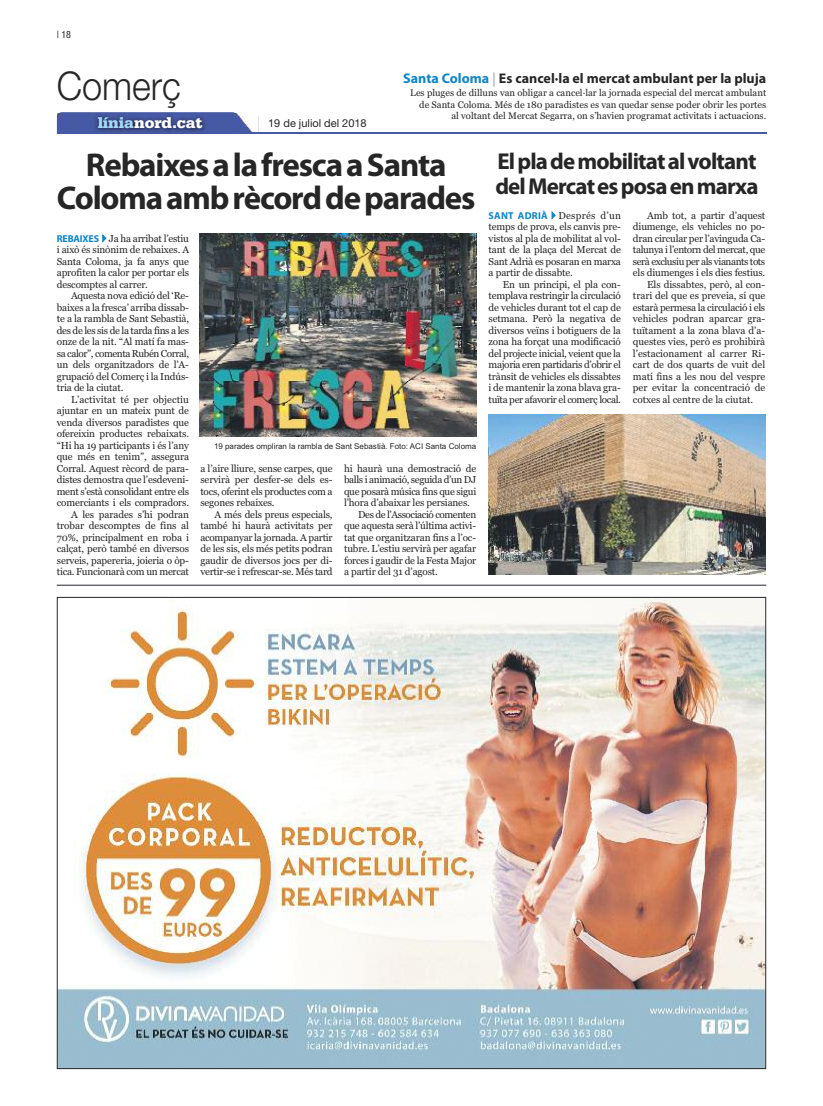
<style>
.page{position:relative;width:823px;height:1106px;background:#fff}
.page>*{position:absolute;margin:0;border:0;box-sizing:border-box;transform-origin:0 0}
.t1{font:300 39.6px "Helvetica Neue";color:#272627;scale:.91 1}
.t2{font:700 33px/33px "Myriad Pro";letter-spacing:-.035em;color:#272627;text-align:center}
.t3{font:700 23px/25px "Myriad Pro";letter-spacing:-.035em;color:#272627}
.t4{font:900 16px "Serifa";color:#fff}
.t5{font:700 14px "Myriad Pro";color:#272627}
.t6{font:11px "Helvetica Neue";color:#272627}
.t7{font:10px/11.5px "Georgia";letter-spacing:-.015em;color:#272627;text-align:justify}
.t8{font:10px "Georgia";letter-spacing:-.04em;color:#272627}
.t9{font:10px "Georgia";letter-spacing:-.045em;color:#272627}
.t10{font:condensed 10px "Helvetica Neue";color:#272627}
.t11{font:9.5px/11.4px "Georgia";color:#272627;text-align:right}
.t12{font:8px "Arial";color:#272627}
.s1{color:#a7d8f7}
.s2{color:#0d85c9}
.s3{color:#b8bbbe}
.s4{font-family:"Myriad Pro";font-weight:700;color:#0d85c9}
</style>
<div class="page">
<hr style="left:57px;top:132px;width:708px;height:2px;background:#4659a4">
<img style="left:57px;top:112px;width:194px;height:20px">
<hr style="left:57px;top:585px;width:708px;height:1px;background:#23262b">
<img style="left:59px;top:599px;width:704px;height:468px">
<img style="left:488px;top:414px;width:276px;height:160px">
<img style="left:199px;top:233px;width:277px;height:204px">
<p class="t10" style="left:57px;top:31px;width:16px">| 18</p>
<h1 class="t1" style="left:57px;top:62px;width:138px">Comerç</h1>
<h3 class="t4" style="left:98px;top:117px;width:106px"><span class="s1">línia</span>nord.cat</h3>
<p class="t6" style="left:268px;top:117px;width:100px">19 de juliol del 2018</p>
<h3 class="t5" style="left:403px;top:73px;width:364px"><span class="s2">Santa Coloma</span> <span class="s3">|</span> Es cancel·la el mercat ambulant per la pluja</h3>
<p class="t11" style="left:410px;top:87px;width:357px">Les pluges de dilluns van obligar a cancel·lar la jornada especial del mercat ambulant de Santa Coloma. Més de 180 paradistes es van quedar sense poder obrir les portes al voltant del Mercat Segarra, on s’havien programat activitats i actuacions.</p>
<h2 class="t2" style="left:57px;top:151px;width:420px">RebaixesalafrescaaSanta<br>Colomaambrècorddeparades</h2>
<p class="t7" style="left:57px;top:232px;width:134px"><span class="s4">REBAIXES</span><span class="s2">✔</span>Ja ha arribat l’estiu i això és sinònim de rebaixes. A Santa Coloma, ja fa anys que aprofiten la calor per portar els descomptes al carrer.</p>
<p class="t7" style="left:57px;top:290px;width:134px;text-indent:14px">Aquesta nova edició del ‘Re&shy;baixes a la fresca’ arriba dissab&shy;te a la rambla de Sant Sebastià, des de les sis de la tarda fins a les onze de la nit. “Al matí fa mas&shy;sa calor”, comenta Rubén Corral, un dels organitzadors de l’A&shy;grupació del Comerç i la Indús&shy;tria de la ciutat.</p>
<p class="t7" style="left:57px;top:393px;width:134px;text-align:right">L’activitat té per objectiu ajuntar en un mateix punt de venda diversos paradistes que ofereixin productes rebaixats. “Hi ha 19 participants i és l’any que més en tenim”, assegura<br>Corral. Aquest rècord de para&shy;distes demostra que l’esdeveni&shy;ment s’està consolidant entre els comerciants i els compradors.<br>A les parades s’hi podran trobar descomptes de fins al<br>70%, principalment en roba i calçat, però també en diversos serveis, papereria, joieria o òp&shy;tica. Funcionarà com un mercat</p>
<p class="t12" style="left:214px;top:441px;width:263px">19 parades ompliran la rambla de Sant Sebastià. Foto: ACI Santa Coloma</p>
<p class="t7" style="left:200px;top:462px;width:134px">a l’aire lliure, sense carpes, que servirà per desfer-se dels es&shy;tocs, oferint els productes com a segones rebaixes.</p>
<p class="t7" style="left:200px;top:508px;width:134px;text-indent:14px">A més dels preus especials, també hi haurà activitats per acompanyar la jornada. A partir de les sis, els més petits podran gaudir de diversos jocs per di&shy;vertir-se i refrescar-se. Més tard</p>
<p class="t7" style="left:344px;top:462px;width:134px">hi haurà una demostració de</p>
<p class="t8" style="left:344px;top:474px;width:134px">balls i animació, seguida d’un DJ</p>
<p class="t7" style="left:344px;top:485px;width:134px">que posarà música fins que sigui</p>
<p class="t7" style="left:344px;top:497px;width:127px">l’hora d’abaixar les persianes.</p>
<p class="t8" style="left:358px;top:508px;width:119px">Des de l’Associació comenten</p>
<p class="t7" style="left:344px;top:520px;width:133px">que aquesta serà l’última activi-</p>
<p class="t7" style="left:344px;top:531px;width:133px">tat que organitzaran fins a l’oc-</p>
<p class="t7" style="left:344px;top:543px;width:134px">tubre. L’estiu servirà per agafar</p>
<p class="t7" style="left:344px;top:554px;width:134px">forces i gaudir de la Festa Major</p>
<p class="t7" style="left:344px;top:566px;width:95px">a partir del 31 d’agost.</p>
<h3 class="t3" style="left:495px;top:150px;width:264px">Elplademobilitatalvoltant delMercatesposaenmarxa</h3>
<p class="t7" style="left:488px;top:209px;width:134px"><span class="s4">SANT ADRIÀ</span><span class="s2">✔</span>Després d’un temps de prova, els canvis pre&shy;vistos al pla de mobilitat al vol&shy;tant de la plaça del Mercat de Sant Adrià es posaran en marxa a partir de dissabte.</p>
<p class="t7" style="left:488px;top:278px;width:134px;text-indent:14px">En un principi, el pla con&shy;templava restringir la circulació de vehicles durant tot el cap de setmana. Però la negativa de diversos veïns i botiguers de la zona ha forçat una modificació del projecte inicial, veient que la majoria eren partidaris d’obrir el trànsit de vehicles els dissabtes i de mantenir la zona blava gra&shy;tuïta per afavorir el comerç local.</p>
<p class="t7" style="left:646px;top:209px;width:120px">Amb tot, a partir d’aquest</p>
<p class="t7" style="left:632px;top:221px;width:134px">diumenge, els vehicles no po-</p>
<p class="t7" style="left:632px;top:232px;width:134px">dran circular per l’avinguda Ca-</p>
<p class="t8" style="left:632px;top:244px;width:134px">talunya i l’entorn del mercat, que</p>
<p class="t9" style="left:632px;top:255px;width:134px">serà exclusiu per als vianants tots</p>
<p class="t7" style="left:632px;top:267px;width:134px">els diumenges i els dies festius.</p>
<p class="t7" style="left:646px;top:278px;width:119px">Els dissabtes, però, al con-</p>
<p class="t7" style="left:632px;top:290px;width:134px">trari del que es preveia, sí que</p>
<p class="t7" style="left:632px;top:301px;width:134px">estarà permesa la circulació i els</p>
<p class="t7" style="left:632px;top:313px;width:134px">vehicles podran aparcar gra-</p>
<p class="t7" style="left:632px;top:324px;width:134px">tuïtament a la zona blava d’a-</p>
<p class="t7" style="left:632px;top:336px;width:134px">questes vies, però es prohibirà</p>
<p class="t7" style="left:632px;top:347px;width:134px">l’estacionament al carrer Ri-</p>
<p class="t7" style="left:632px;top:359px;width:134px">cart de dos quarts de vuit del</p>
<p class="t7" style="left:632px;top:370px;width:134px">matí fins a les nou del vespre</p>
<p class="t7" style="left:632px;top:382px;width:134px">per evitar la concentració de</p>
<p class="t7" style="left:632px;top:393px;width:122px">cotxes al centre de la ciutat.</p>
</div>
